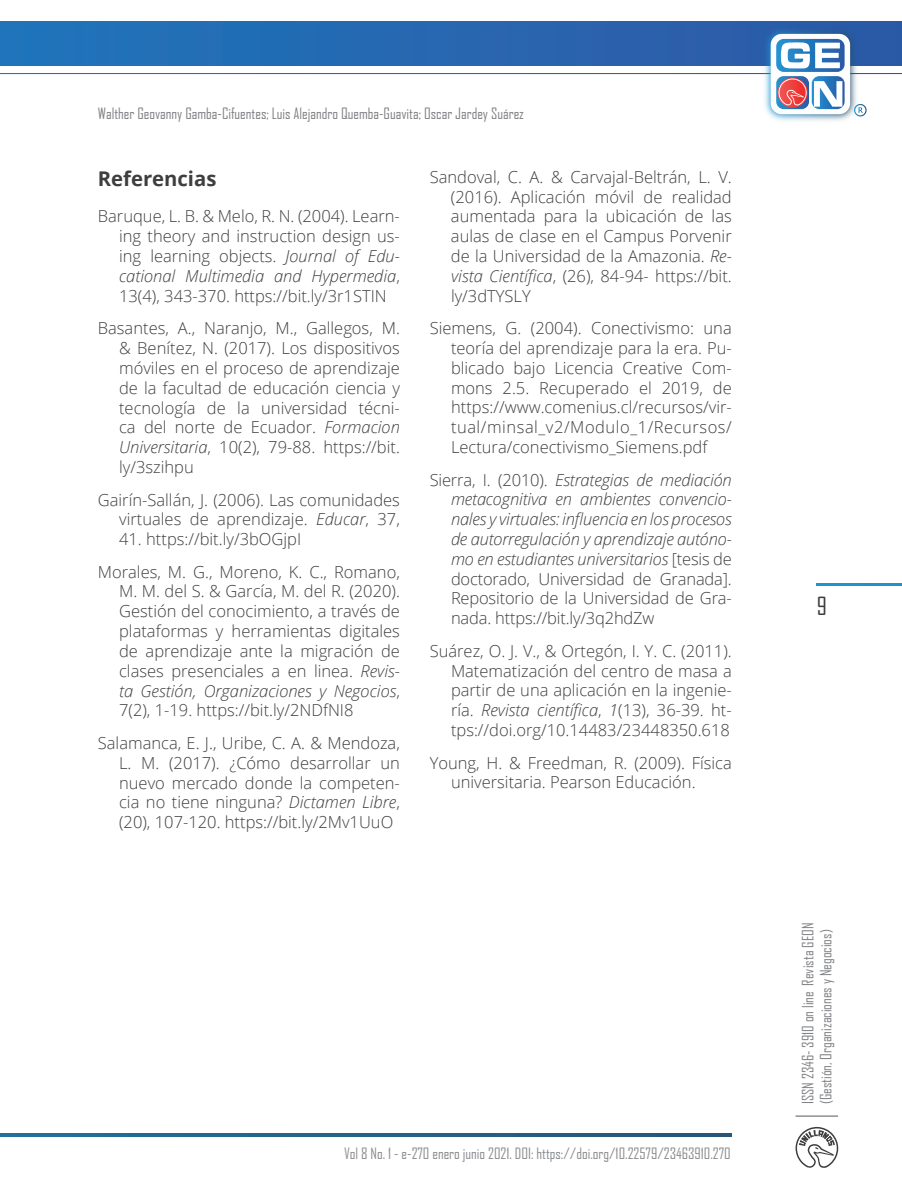
<style>
.page{position:relative;width:902px;height:1191px;background:#fff}
.page>*{position:absolute;margin:0;border:0;box-sizing:border-box;transform-origin:0 0}
.t1{font:24px "Agency FB";color:#3e3e3f}
.N1{font:700 20.25px "Open Sans";color:#3e3e3f}
.bibliografía{font:300 16.5px/19.8px "Open Sans";color:#3e3e3f;text-align:justify}
.bibliografía-2{font:italic 300 16.5px/19.8px "Open Sans";letter-spacing:-.01em;color:#3e3e3f;text-align:justify}
.t2{font:15px/18px "Agency FB";color:#808285}
.t3{font:15px "Agency FB";color:#8b8d90}
.s1{font-style:italic}
.s2{font-style:normal}
</style>
<div class="page">
<div style="left:0;top:22px;width:901px;height:43px;background:#2569b2"></div>
<img style="left:715px;top:21px;width:186px;height:100px">
<div style="left:770px;top:34px;width:80px;height:80px;background:#fdfdfd;border-radius:11px"></div>
<svg style="left:776px;top:39px;width:68px;height:70px"></svg>
<hr style="left:795px;top:1115px;width:43px;height:1px;background:#57585a">
<svg style="left:795px;top:1126px;width:43px;height:42px"></svg>
<svg style="left:0;top:1133px;width:731px;height:4px;background:#246389"></svg>
<hr style="left:816px;top:583px;width:85px;height:2px;background:#1f93cf">
<p class="t2" style="left:98px;top:105px;width:427px">Walther Geovanny Gamba-Cifuentes; Luis Alejandro Quemba-Guavita; Oscar Jardey Suárez</p>
<p class="N1" style="left:98px;top:164px;width:120px">Referencias</p>
<p class="bibliografía" style="left:119px;top:206px;width:282px;text-indent:-21px">Baruque, L. B. &amp; Melo, R. N. (2004). Learn&shy;ing theory and instruction design us&shy;ing learning objects. <span class="s1">Journal of Edu&shy;cational Multimedia and Hypermedia</span>, 13(4), 343-370. https://bit.ly/3r1STIN</p>
<p class="bibliografía" style="left:119px;top:318px;width:282px;text-indent:-21px">Basantes, A., Naranjo, M., Gallegos, M. &amp; Benítez, N. (2017). Los dispositivos móviles en el proceso de aprendizaje de la facultad de educación ciencia y tecnología de la universidad técni&shy;ca del norte de Ecuador. <span class="s1">Formacion Universitaria</span>, 10(2), 79-88. https://bit. ly/3szihpu</p>
<p class="bibliografía" style="left:98px;top:489px;width:303px;text-align:right">Gairín-Sallán, J. (2006). Las comunidades virtuales de aprendizaje. <span class="s1">Educar</span>, 37,</p>
<p class="bibliografía" style="left:119px;top:529px;width:183px">41. https://bit.ly/3bOGjpI</p>
<p class="bibliografía" style="left:119px;top:561px;width:282px;text-indent:-21px">Morales, M. G., Moreno, K. C., Romano, M. M. del S. &amp; García, M. del R. (2020).<br>Gestión del conocimiento, a través de plataformas y herramientas digitales de aprendizaje ante la migración de clases presenciales a en linea. <span class="s1">Revis&shy;ta Gestión, Organizaciones y Negocios</span>, 7(2), 1-19. https://bit.ly/2NDfNI8</p>
<p class="bibliografía" style="left:119px;top:732px;width:282px;text-indent:-21px">Salamanca, E. J., Uribe, C. A. &amp; Mendoza, L. M. (2017). ¿Cómo desarrollar un nuevo mercado donde la competen&shy;cia no tiene ninguna? <span class="s1">Dictamen Libre</span>, (20), 107-120. https://bit.ly/2Mv1UuO</p>
<p class="bibliografía" style="left:451px;top:166px;width:282px;text-indent:-21px">Sandoval, C. A. &amp; Carvajal-Beltrán, L. V. (2016). Aplicación móvil de realidad aumentada para la ubicación de las aulas de clase en el Campus Porvenir de la Universidad de la Amazonia. <span class="s1">Re&shy;vista Científica</span>, (26), 84-94- https://bit. ly/3dTYSLY</p>
<p class="bibliografía" style="left:451px;top:318px;width:282px;text-indent:-21px">Siemens, G. (2004). Conectivismo: una teoría del aprendizaje para la era. Pu&shy;blicado bajo Licencia Creative Com&shy;mons 2.5. Recuperado el 2019, de https://www.comenius.cl/recursos/vir&shy;tual/minsal_v2/Modulo_1/Recursos/ Lectura/conectivismo_Siemens.pdf</p>
<p class="bibliografía-2" style="left:451px;top:469px;width:282px;text-indent:-21px"><span class="s2">Sierra, I. (2010).</span> Estrategias de mediación metacognitiva en ambientes convencio&shy;nales y virtuales: influencia en los procesos de autorregulación y aprendizaje autóno&shy;mo en estudiantes universitarios <span class="s2">[tesis de doctorado, Universidad de Granada].<br>Repositorio de la Universidad de Gra&shy;nada. https://bit.ly/3q2hdZw</span></p>
<p class="bibliografía" style="left:451px;top:640px;width:282px;text-indent:-21px">Suárez, O. J. V., &amp; Ortegón, I. Y. C. (2011).<br>Matematización del centro de masa a partir de una aplicación en la ingenie&shy;ría. <span class="s1">Revista científica</span>, <span class="s1">1</span>(13), 36-39. ht&shy;tps://doi.org/10.14483/23448350.618</p>
<p class="bibliografía" style="left:451px;top:752px;width:282px;text-indent:-21px">Young, H. &amp; Freedman, R. (2009). Física universitaria. Pearson Educación.</p>
<p class="t3" style="left:344px;top:1144px;width:388px">Vol 8 No. 1 - e-270 enero junio 2021. DOI: https://doi.org/10.22579/23463910.270</p>
<h1 class="t1" style="left:816px;top:591px;width:12px">9</h1>
<p class="t2" style="left:798px;top:1104px;width:183px;rotate:-90deg">ISSN 2346- 3910 on line Revista GEON (Gestión, Organizaciones y Negocios)</p>
</div>
